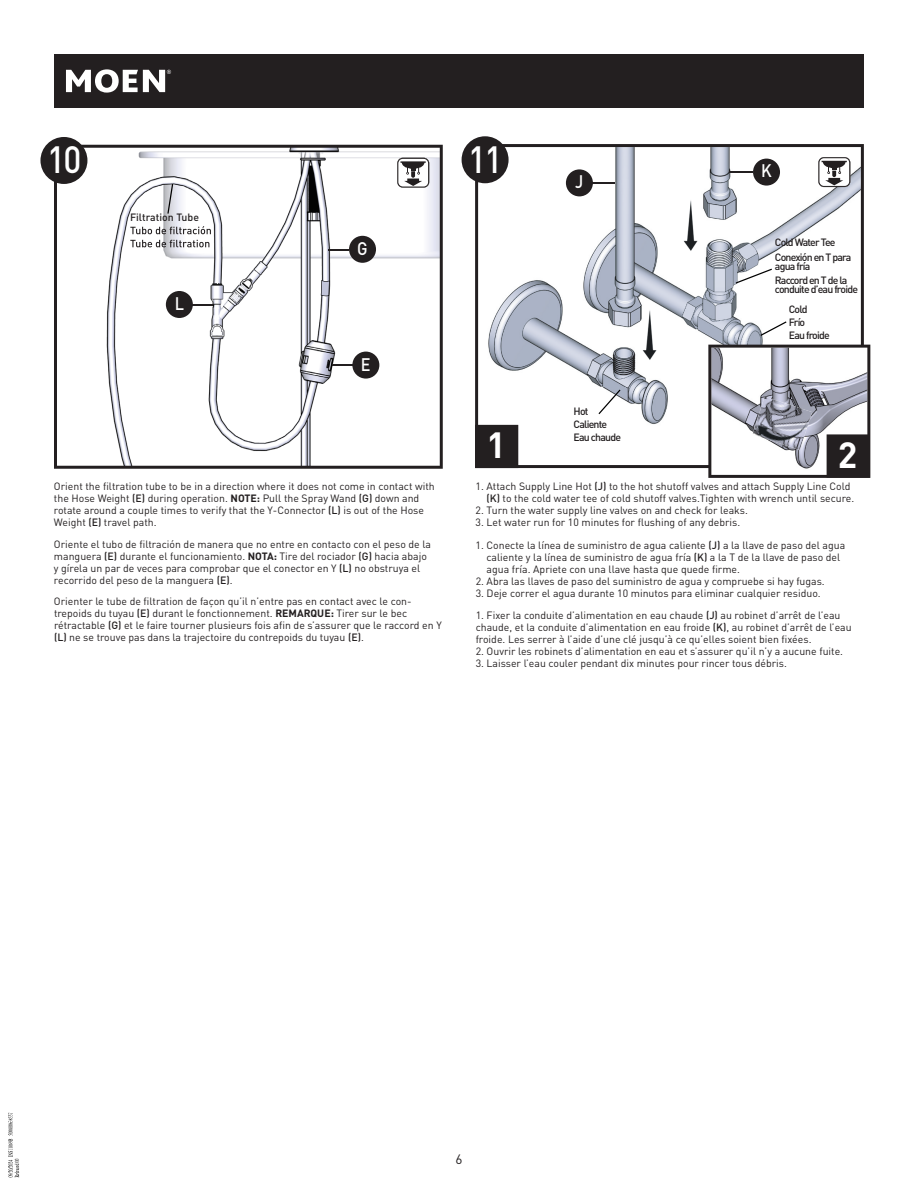
<style>
.page{position:relative;width:918px;height:1188px;background:#fff}
.page>*{position:absolute;margin:0;border:0;box-sizing:border-box;transform-origin:0 0}
.t1{font:500 37.5px "DIN Pro";color:#fff;scale:.9 1}
.t2{font:700 36px "DIN Pro";color:#fff}
.t3{font:500 18px "DIN Pro";color:#fff;scale:.9 1}
.t4{font:13.5px "DIN Pro";color:#231f20}
.t5{font:10.5px/12px "DIN Pro";color:#231f20}
.t6{font:10.5px/12px "DIN Pro";color:#231f20}
.t7{font:500 10.5px/13px "DIN Pro";letter-spacing:-.075em;color:#231f20}
.t8{font:500 10.5px "DIN Pro";color:#231f20}
.s1{font-weight:500}
.s2{font-weight:700}
.s3{font-style:inherit}
</style>
<div class="page">
<div style="left:54px;top:54px;width:810px;height:54px;background:#231f20"></div>
<svg style="left:66px;top:69px;width:105px;height:24px"></svg>
<svg style="left:54px;top:145px;width:389px;height:324px"></svg>
<svg style="left:321px;top:280px;width:9px;height:17px"></svg>
<div style="left:40px;top:137px;width:47px;height:47px;background:#231f20;border-radius:50%"></div>
<svg style="left:130px;top:226px;width:81px;height:8px"></svg>
<svg style="left:130px;top:240px;width:79px;height:7px"></svg>
<svg style="left:167px;top:184px;width:6px;height:30px"></svg>
<div style="left:352px;top:352px;width:27px;height:27px;background:#231f20;border-radius:50%"></div>
<svg style="left:332px;top:365px;width:20px;height:1px"></svg>
<div style="left:166px;top:291px;width:27px;height:27px;background:#231f20;border-radius:50%"></div>
<svg style="left:193px;top:304px;width:20px;height:1px"></svg>
<div style="left:349px;top:236px;width:27px;height:27px;background:#231f20;border-radius:50%"></div>
<svg style="left:329px;top:249px;width:20px;height:1px"></svg>
<svg style="left:397px;top:158px;width:32px;height:30px"></svg>
<svg style="left:475px;top:144px;width:389px;height:324px"></svg>
<div style="left:462px;top:136px;width:47px;height:47px;background:#231f20;border-radius:50%"></div>
<svg style="left:708px;top:345px;width:162px;height:133px"></svg>
<div style="left:475px;top:425px;width:43px;height:43px;background:#231f20"></div>
<img style="left:752px;top:397px;width:60px;height:53px">
<div style="left:753px;top:159px;width:27px;height:27px;background:#231f20;border-radius:50%"></div>
<svg style="left:730px;top:172px;width:23px;height:1px"></svg>
<div style="left:566px;top:169px;width:27px;height:27px;background:#231f20;border-radius:50%"></div>
<hr style="left:592px;top:182px;width:23px;height:2px;background:#231f20">
<svg style="left:598px;top:390px;width:23px;height:24px"></svg>
<svg style="left:760px;top:321px;width:27px;height:15px"></svg>
<svg style="left:736px;top:269px;width:36px;height:15px"></svg>
<img style="left:641px;top:307px;width:18px;height:55px">
<img style="left:682px;top:197px;width:18px;height:55px">
<svg style="left:818px;top:157px;width:32px;height:30px"></svg>
<svg style="left:8px;top:1113px;width:11px;height:64px"></svg>
<h1 class="t1" style="left:47px;top:134px;width:40px">10</h1>
<p class="t8" style="left:130px;top:210px;width:71px">Filtration Tube</p>
<h3 class="t3" style="left:175px;top:291px;width:12px">L</h3>
<h3 class="t3" style="left:357px;top:236px;width:13px">G</h3>
<h3 class="t3" style="left:361px;top:352px;width:12px">E</h3>
<p class="t5" style="left:54px;top:480px;width:382px">Orient the filtration tube to be in a direction where it does not come in contact with the Hose Weight <span class="s1">(E)</span> during operation. <span class="s2">NOTE:</span> Pull the Spray Wand <span class="s1">(G)</span> down and rotate around a couple times to verify that the Y-Connector <span class="s1">(L)</span> is out of the Hose Weight <span class="s1">(E)</span> travel path.</p>
<p class="t6" style="left:54px;top:537px;width:379px"><span class="s3">Oriente el tubo de filtración de manera que no entre en contacto con el peso de la manguera</span> <span class="s1">(E)</span> <span class="s3">durante el funcionamiento.</span> <span class="s2">NOTA:</span> Tire del rociador <span class="s1">(G)</span> hacia abajo y gírela un par de veces para comprobar que el conector en Y <span class="s1">(L)</span> no obstruya el recorrido del peso de la manguera <span class="s1">(E)</span>.</p>
<p class="t6" style="left:54px;top:594px;width:389px"><span class="s3">Orienter le tube de filtration de façon qu’il n’entre pas en contact avec le con&shy;trepoids du tuyau</span> <span class="s1">(E)</span> <span class="s3">durant le fonctionnement.</span> <span class="s2">REMARQUE:</span> Tirer sur le bec rétractable <span class="s1">(G)</span> et le faire tourner plusieurs fois afin de s’assurer que le raccord en Y <span class="s1">(L)</span> ne se trouve pas dans la trajectoire du contrepoids du tuyau <span class="s1">(E)</span>.</p>
<h1 class="t1" style="left:468px;top:134px;width:40px">11</h1>
<h3 class="t3" style="left:575px;top:169px;width:11px">J</h3>
<h3 class="t3" style="left:761px;top:158px;width:13px">K</h3>
<p class="t7" style="left:775px;top:235px;width:78px;line-height:14.5px">Cold Water Tee<br>Conexión en T para</p>
<p class="t7" style="left:775px;top:258px;width:74px;line-height:14.5px">agua fría<br>Raccord en T de la</p>
<p class="t7" style="left:775px;top:283px;width:85px">conduite d’eau froide</p>
<p class="t7" style="left:789px;top:302px;width:42px">Cold<br>Frío<br>Eau froide</p>
<p class="t7" style="left:574px;top:404px;width:49px">Hot<br>Caliente<br>Eau chaude</p>
<h2 class="t2" style="left:486px;top:415px;width:21px">1</h2>
<h2 class="t2" style="left:838px;top:425px;width:21px">2</h2>
<p class="t5" style="left:487px;top:479px;width:369px;text-indent:-11px">1. Attach Supply Line Hot <span class="s1">(J)</span> to the hot shutoff valves and attach Supply Line Cold <span class="s1">(K)</span> to the cold water tee of cold shutoff valves.Tighten with wrench until secure.</p>
<p class="t5" style="left:476px;top:503px;width:274px">2. Turn the water supply line valves on and check for leaks.</p>
<p class="t5" style="left:476px;top:515px;width:266px">3. Let water run for 10 minutes for flushing of any debris.</p>
<p class="t5" style="left:487px;top:539px;width:360px;text-indent:-11px">1. Conecte la línea de suministro de agua caliente <span class="s1">(J)</span> a la llave de paso del agua caliente y la línea de suministro de agua fría <span class="s1">(K)</span> a la T de la llave de paso del agua fría. Apriete con una llave hasta que quede firme.</p>
<p class="t5" style="left:476px;top:575px;width:351px">2. Abra las llaves de paso del suministro de agua y compruebe si hay fugas.</p>
<p class="t5" style="left:476px;top:587px;width:347px">3. Deje correr el agua durante 10 minutos para eliminar cualquier residuo.</p>
<p class="t5" style="left:476px;top:609px;width:378px">1. Fixer la conduite d’alimentation en eau chaude <span class="s1">(J)</span> au robinet d’arrêt de l’eau chaude, et la conduite d’alimentation en eau froide <span class="s1">(K)</span>, au robinet d’arrêt de l’eau froide. Les serrer à l’aide d’une clé jusqu’à ce qu’elles soient bien fixées.</p>
<p class="t5" style="left:476px;top:645px;width:369px">2. Ouvrir les robinets d’alimentation en eau et s’assurer qu’il n’y a aucune fuite.</p>
<p class="t5" style="left:476px;top:657px;width:313px">3. Laisser l’eau couler pendant dix minutes pour rincer tous débris.</p>
<p class="t4" style="left:455px;top:1150px;width:9px">6</p>
</div>
